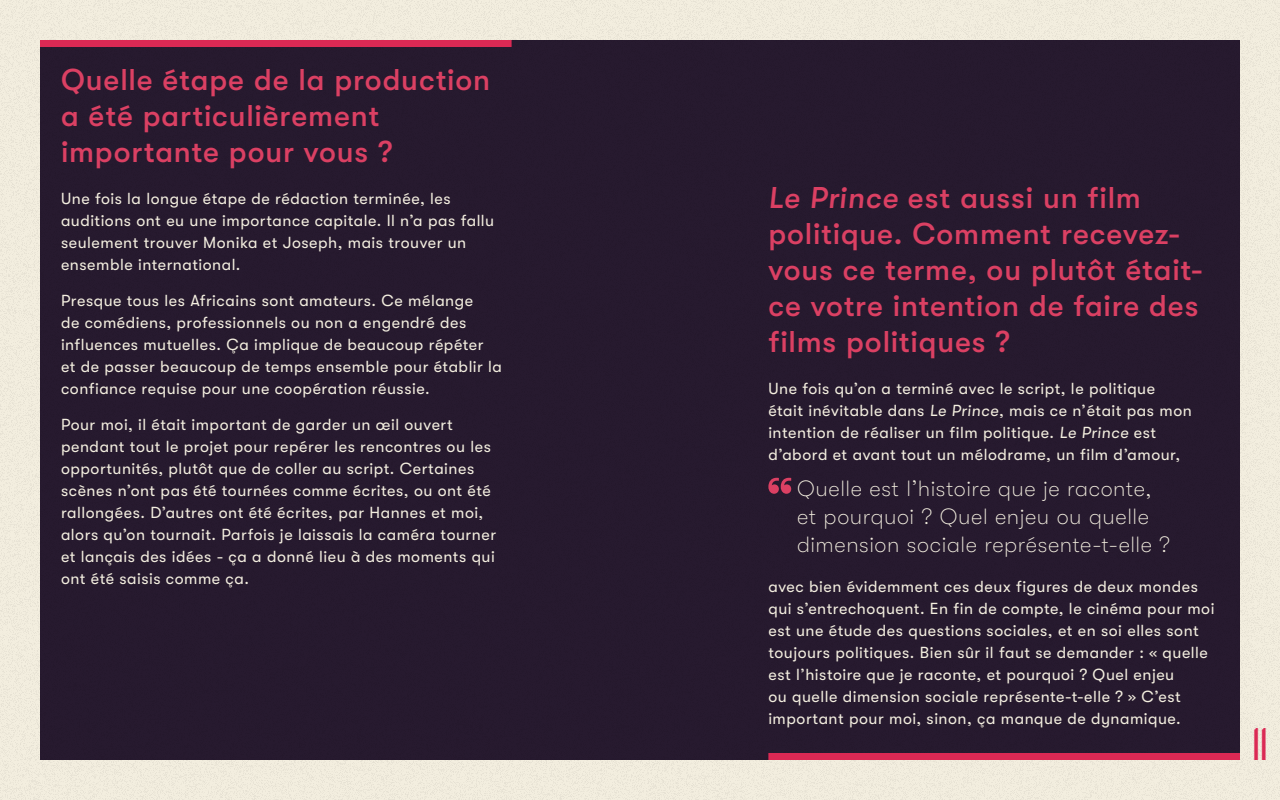
<style>
.page{position:relative;width:1280px;height:800px;background:#f3eedf}
.page>*{position:absolute;margin:0;border:0;box-sizing:border-box;transform-origin:0 0}
.t1{font:500 62px "GT Walsheim Pro";color:#db4063}
.t2{font:48px "Knockout HTF66 Full Flyweight";color:#db2954}
.t3{font:500 30px/36px "GT Walsheim Pro";letter-spacing:.03em;color:#db4063}
.t4{font:100 22px/28px "GT Walsheim Pro";letter-spacing:.03em;color:#f3eedf}
.t5{font:16px/22px "GT Walsheim Pro";letter-spacing:.035em;color:#f3eedf}
.s1{font-style:italic}
</style>
<div class="page">
<div style="left:40px;top:40px;width:1200px;height:720px;background:#261a2f"></div>
<div style="left:40px;top:40px;width:472px;height:7px;background:#db2954"></div>
<div style="left:768px;top:753px;width:472px;height:7px;background:#db2954"></div>
<h3 class="t3" style="left:61px;top:62px;width:431px">Quelle étape de la production a été particulièrement importante pour vous ?</h3>
<p class="t5" style="left:61px;top:187px;width:435px">Une fois la longue étape de rédaction terminée, les auditions ont eu une importance capitale. Il n’a pas fallu seulement trouver Monika et Joseph, mais trouver un ensemble international.</p>
<p class="t5" style="left:61px;top:289px;width:443px">Presque tous les Africains sont amateurs. Ce mélange<br>de comédiens, professionnels ou non a engendré des influences mutuelles. Ça implique de beaucoup répéter et de passer beaucoup de temps ensemble pour établir la confiance requise pour une coopération réussie.</p>
<p class="t5" style="left:61px;top:413px;width:437px">Pour moi, il était important de garder un œil ouvert pendant tout le projet pour repérer les rencontres ou les opportunités, plutôt que de coller au script. Certaines scènes n’ont pas été tournées comme écrites, ou ont été rallongées. D’autres ont été écrites, par Hannes et moi, alors qu’on tournait. Parfois je laissais la caméra tourner et lançais des idées - ça a donné lieu à des moments qui ont été saisis comme ça.</p>
<h3 class="t3" style="left:768px;top:180px;width:436px"><span class="s1">Le Prince</span> est aussi un film politique. Comment recevez&shy;vous ce terme, ou plutôt était&shy;ce votre intention de faire des films politiques ?</h3>
<p class="t5" style="left:768px;top:377px;width:425px">Une fois qu’on a terminé avec le script, le politique était inévitable dans <span class="s1">Le Prince</span>, mais ce n’était pas mon intention de réaliser un film politique. <span class="s1">Le Prince</span> est d’abord et avant tout un mélodrame, un film d’amour,</p>
<h1 class="t1" style="left:765px;top:467px;width:31px">“</h1>
<h3 class="t4" style="left:797px;top:474px;width:374px">Quelle est l’histoire que je raconte, et pourquoi ? Quel enjeu ou quelle dimension sociale représente-t-elle ?</h3>
<p class="t5" style="left:768px;top:575px;width:448px">avec bien évidemment ces deux figures de deux mondes qui s’entrechoquent. En fin de compte, le cinéma pour moi est une étude des questions sociales, et en soi elles sont toujours politiques. Bien sûr il faut se demander : « quelle est l’histoire que je raconte, et pourquoi ? Quel enjeu<br>ou quelle dimension sociale représente-t-elle ? » C’est important pour moi, sinon, ça manque de dynamique.</p>
<h2 class="t2" style="left:1253px;top:720px;width:16px">11</h2>
</div>
